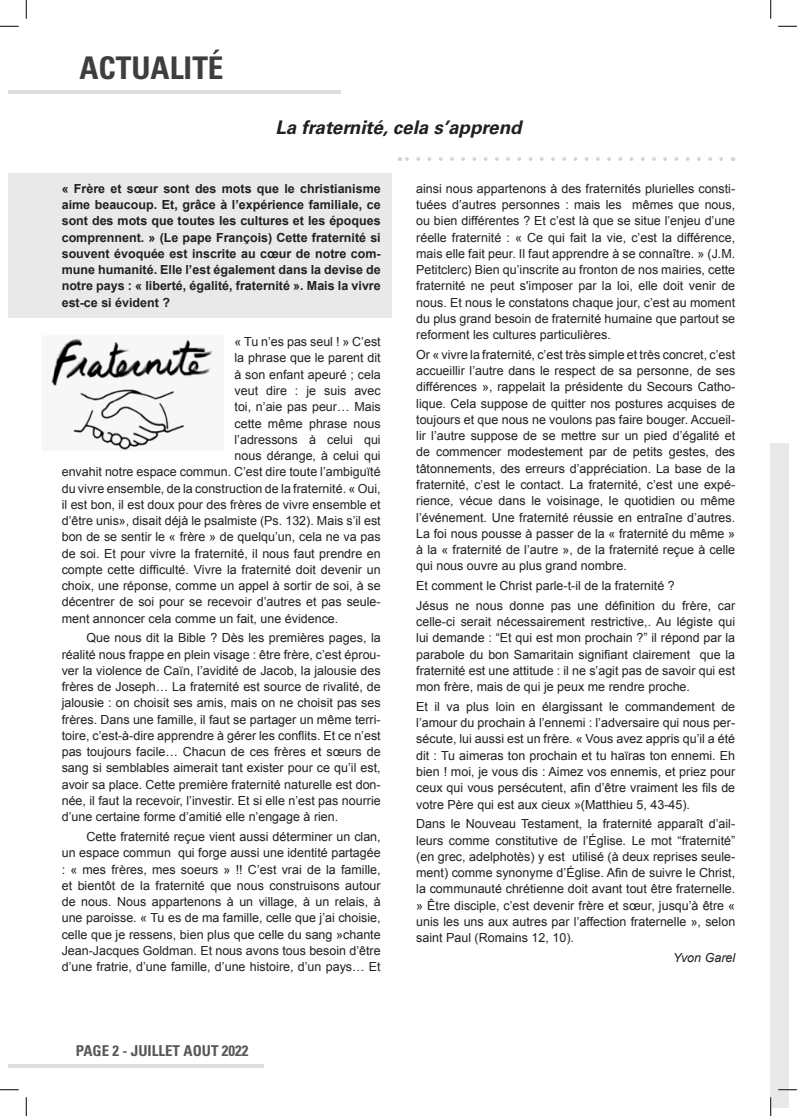
<style>
.page{position:relative;width:797px;height:1116px;background:#fff}
.page>*{position:absolute;margin:0;border:0;box-sizing:border-box;transform-origin:0 0}
.t1{font:700 condensed 31.25px "Univers LT Std";color:#3e3e3f}
.t2{font:italic 700 18.75px "Univers LT Std";color:#231f20}
.t3{font:700 condensed 15px "Univers LT Std";color:#57585a}
.t4{font:12.5px/16.2px "Arial";color:#231f20;text-align:justify}
.t5{font:700 12.5px/16.2px "Arial";color:#231f20;text-align:justify}
.t6{font:italic 12.5px "Arial";color:#231f20}
</style>
<div class="page">
<div style="left:9px;top:173px;width:382px;height:144px;background:#e9e9e9"></div>
<hr style="left:9px;top:90px;width:332px;height:4px;background:#dcdddf">
<svg style="left:399px;top:157px;width:322px;height:4px"></svg>
<hr style="left:9px;top:1064px;width:255px;height:3px;background:#dcdddf">
<div style="left:770px;top:443px;width:18px;height:664px;background:#e9e9e9"></div>
<img style="left:51px;top:338px;width:162px;height:113px">
<svg style="left:0;top:25px;width:19px;height:2px"></svg>
<svg style="left:778px;top:25px;width:19px;height:2px"></svg>
<svg style="left:0;top:1089px;width:19px;height:1px"></svg>
<svg style="left:778px;top:1088px;width:19px;height:2px"></svg>
<svg style="left:25px;top:0;width:2px;height:19px"></svg>
<svg style="left:25px;top:1097px;width:2px;height:18px"></svg>
<svg style="left:770px;top:0;width:1px;height:19px"></svg>
<svg style="left:770px;top:1097px;width:1px;height:18px"></svg>
<p class="t1" style="left:79px;top:48px;width:146px">ACTUALITÉ</p>
<p class="t2" style="left:275px;top:116px;width:248px">La fraternité, cela s’apprend</p>
<p class="t5" style="left:62px;top:181px;width:320px">« Frère et sœur sont des mots que le christianisme aime beaucoup. Et, grâce à l’expérience familiale, ce sont des mots que toutes les cultures et les époques comprennent. » (Le pape François) Cette fraternité si souvent évoquée est inscrite au cœur de notre com&shy;mune humanité. Elle l’est également dans la devise de notre pays : « liberté, égalité, fraternité ». Mais la vivre est-ce si évident ?</p>
<p class="t4" style="left:234px;top:334px;width:148px">« Tu n’es pas seul ! » C’est</p>
<p class="t4" style="left:234px;top:350px;width:148px">la phrase que le parent dit</p>
<p class="t4" style="left:234px;top:366px;width:148px">à son enfant apeuré ; cela</p>
<p class="t4" style="left:234px;top:382px;width:148px">veut dire : je suis avec</p>
<p class="t4" style="left:234px;top:399px;width:148px">toi, n’aie pas peur… Mais</p>
<p class="t4" style="left:234px;top:415px;width:148px">cette même phrase nous</p>
<p class="t4" style="left:234px;top:431px;width:148px">l’adressons à celui qui</p>
<p class="t4" style="left:234px;top:447px;width:148px">nous dérange, à celui qui</p>
<p class="t4" style="left:62px;top:464px;width:320px">envahit notre espace commun. C’est dire toute l’ambiguïté</p>
<p class="t4" style="left:62px;top:480px;width:320px">du vivre ensemble, de la construction de la fraternité. « Oui,</p>
<p class="t4" style="left:62px;top:496px;width:320px">il est bon, il est doux pour des frères de vivre ensemble et</p>
<p class="t4" style="left:62px;top:512px;width:320px">d’être unis», disait déjà le psalmiste (Ps. 132). Mais s’il est</p>
<p class="t4" style="left:62px;top:529px;width:320px">bon de se sentir le « frère » de quelqu’un, cela ne va pas</p>
<p class="t4" style="left:62px;top:545px;width:320px">de soi. Et pour vivre la fraternité, il nous faut prendre en</p>
<p class="t4" style="left:62px;top:561px;width:320px">compte cette difficulté. Vivre la fraternité doit devenir un</p>
<p class="t4" style="left:62px;top:577px;width:320px">choix, une réponse, comme un appel à sortir de soi, à se</p>
<p class="t4" style="left:62px;top:594px;width:320px">décentrer de soi pour se recevoir d’autres et pas seule-</p>
<p class="t4" style="left:62px;top:610px;width:278px">ment annoncer cela comme un fait, une évidence.</p>
<p class="t4" style="left:62px;top:630px;width:320px;text-indent:25px">Que nous dit la Bible ? Dès les premières pages, la réalité nous frappe en plein visage : être frère, c’est éprou&shy;ver la violence de Caïn, l’avidité de Jacob, la jalousie des frères de Joseph… La fraternité est source de rivalité, de jalousie : on choisit ses amis, mais on ne choisit pas ses frères. Dans une famille, il faut se partager un même terri&shy;toire, c’est-à-dire apprendre à gérer les conflits. Et ce n’est pas toujours facile… Chacun de ces frères et sœurs de sang si semblables aimerait tant exister pour ce qu’il est, avoir sa place. Cette première fraternité naturelle est don&shy;née, il faut la recevoir, l’investir. Et si elle n’est pas nourrie d’une certaine forme d’amitié elle n’engage à rien.</p>
<p class="t4" style="left:62px;top:828px;width:320px;text-indent:25px">Cette fraternité reçue vient aussi déterminer un clan, un espace commun qui forge aussi une identité partagée : « mes frères, mes soeurs » !! C’est vrai de la famille, et bientôt de la fraternité que nous construisons autour de nous. Nous appartenons à un village, à un relais, à une paroisse. « Tu es de ma famille, celle que j’ai choisie, celle que je ressens, bien plus que celle du sang »chante Jean-Jacques Goldman. Et nous avons tous besoin d’être d’une fratrie, d’une famille, d’une histoire, d’un pays… Et</p>
<p class="t3" style="left:76px;top:1041px;width:174px">PAGE 2 - JUILLET AOUT 2022</p>
<p class="t4" style="left:416px;top:180px;width:320px">ainsi nous appartenons à des fraternités plurielles consti&shy;tuées d’autres personnes : mais les mêmes que nous, ou bien différentes ? Et c’est là que se situe l’enjeu d’une réelle fraternité : « Ce qui fait la vie, c’est la différence, mais elle fait peur. Il faut apprendre à se connaître. » (J.M.<br>Petitclerc) Bien qu’inscrite au fronton de nos mairies, cette fraternité ne peut s'imposer par la loi, elle doit venir de nous. Et nous le constatons chaque jour, c’est au moment du plus grand besoin de fraternité humaine que partout se reforment les cultures particulières.</p>
<p class="t4" style="left:416px;top:346px;width:320px">Or « vivre la fraternité, c’est très simple et très concret, c’est accueillir l’autre dans le respect de sa personne, de ses différences », rappelait la présidente du Secours Catho&shy;lique. Cela suppose de quitter nos postures acquises de toujours et que nous ne voulons pas faire bouger. Accueil&shy;lir l’autre suppose de se mettre sur un pied d’égalité et de commencer modestement par de petits gestes, des tâtonnements, des erreurs d’appréciation. La base de la fraternité, c’est le contact. La fraternité, c’est une expé&shy;rience, vécue dans le voisinage, le quotidien ou même l’événement. Une fraternité réussie en entraîne d’autres.<br>La foi nous pousse à passer de la « fraternité du même » à la « fraternité de l’autre », de la fraternité reçue à celle qui nous ouvre au plus grand nombre.</p>
<p class="t4" style="left:416px;top:577px;width:260px">Et comment le Christ parle-t-il de la fraternité ?</p>
<p class="t4" style="left:416px;top:597px;width:320px">Jésus ne nous donne pas une définition du frère, car celle-ci serait nécessairement restrictive,. Au légiste qui lui demande : “Et qui est mon prochain ?” il répond par la parabole du bon Samaritain signifiant clairement que la fraternité est une attitude : il ne s’agit pas de savoir qui est mon frère, mais de qui je peux me rendre proche.</p>
<p class="t4" style="left:416px;top:698px;width:320px">Et il va plus loin en élargissant le commandement de l’amour du prochain à l’ennemi : l’adversaire qui nous per&shy;sécute, lui aussi est un frère. « Vous avez appris qu’il a été dit : Tu aimeras ton prochain et tu haïras ton ennemi. Eh bien ! moi, je vous dis : Aimez vos ennemis, et priez pour ceux qui vous persécutent, afin d’être vraiment les fils de votre Père qui est aux cieux »(Matthieu 5, 43-45).</p>
<p class="t4" style="left:416px;top:816px;width:320px">Dans le Nouveau Testament, la fraternité apparaît d’ail&shy;leurs comme constitutive de l’Église. Le mot “fraternité” (en grec, adelphotès) y est utilisé (à deux reprises seule&shy;ment) comme synonyme d’Église. Afin de suivre le Christ, la communauté chrétienne doit avant tout être fraternelle. » Être disciple, c’est devenir frère et sœur, jusqu’à être « unis les uns aux autres par l’affection fraternelle », selon saint Paul (Romains 12, 10).</p>
<p class="t6" style="left:673px;top:949px;width:64px">Yvon Garel</p>
</div>
